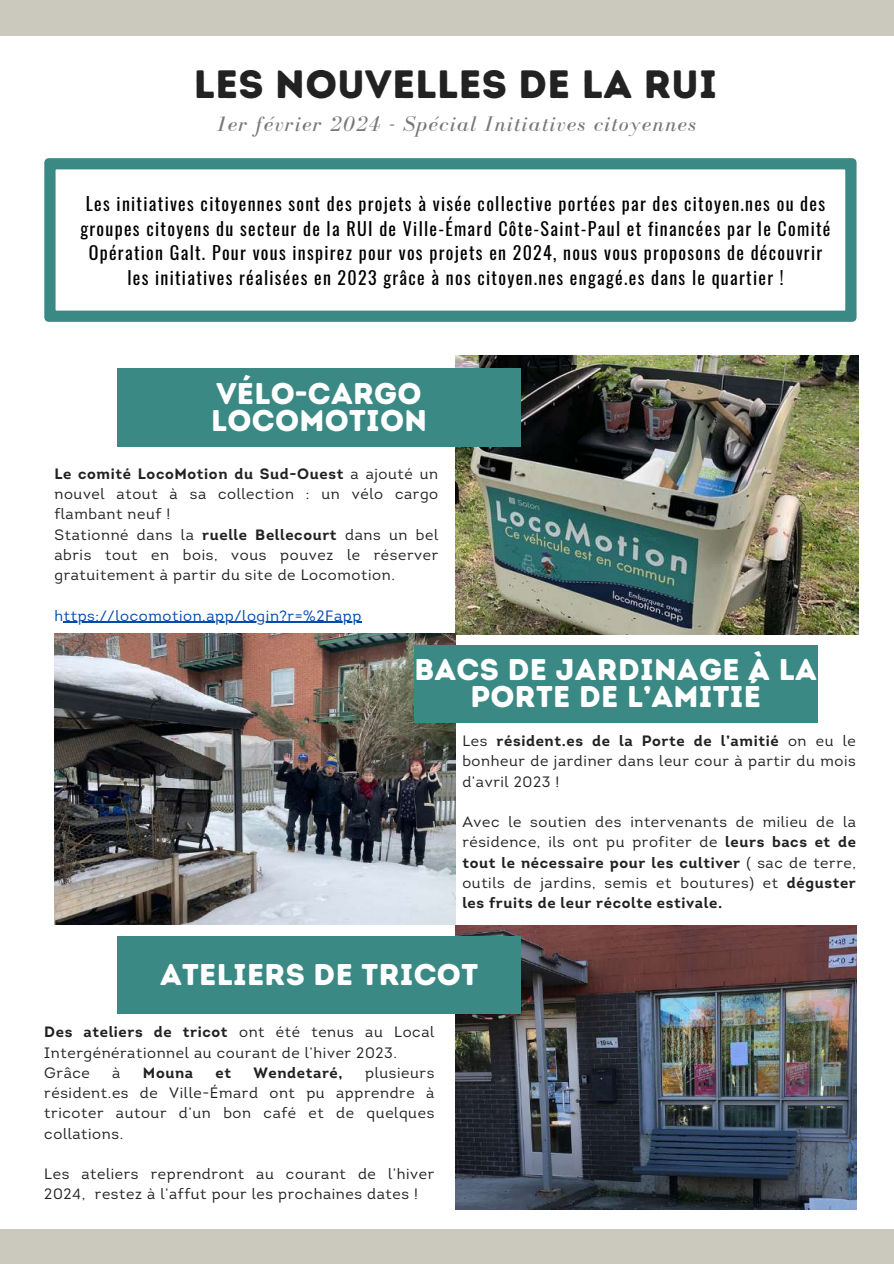
<style>
.page{position:relative;width:894px;height:1264px;background:#fff}
.page>*{position:absolute;margin:0;border:0;box-sizing:border-box;transform-origin:0 0}
.t1{font:39.45px "Intro Rust Base";letter-spacing:.01em;color:#222}
.t2{font:30px/27px "Intro Rust Base";letter-spacing:.01em;color:#fff}
.t3{font:italic 21.75px "Bodoni FLF";letter-spacing:.06em;color:#797777}
.t4{font:18px/24.8px "Oswald";letter-spacing:.07em;color:#000;text-align:center}
.t5{font:15px/20.2px "Intro";letter-spacing:.04em;color:#222}
.t6{font:15px "Intro";letter-spacing:.04em;color:#004aad}
.t7{font:700 15px "Intro";letter-spacing:.04em;color:#222}
.s1{font-weight:700}
</style>
<div class="page">
<div style="left:0;top:1228px;width:893px;height:35px;background:#cbc8bd"></div>
<div style="left:0;top:0;width:893px;height:36px;background:#cbc8bd"></div>
<img style="left:455px;top:355px;width:403px;height:279px">
<div style="left:117px;top:369px;width:404px;height:77px;background:#3b8984"></div>
<hr style="left:64px;top:621px;width:298px;height:2px;background:#004aad">
<img style="left:54px;top:633px;width:401px;height:291px">
<div style="left:414px;top:645px;width:403px;height:78px;background:#3b8984"></div>
<img style="left:455px;top:925px;width:401px;height:284px">
<div style="left:117px;top:936px;width:404px;height:77px;background:#3b8984"></div>
<svg style="left:44px;top:158px;width:811px;height:163px"></svg>
<h1 class="t1" style="left:194px;top:61px;width:524px">LES NOUVELLES DE LA RUI</h1>
<h3 class="t3" style="left:215px;top:112px;width:482px">1er février 2024 - Spécial Initiatives citoyennes</h3>
<p class="t4" style="left:80px;top:190px;width:751px">Les initiatives citoyennes sont des projets à visée collective portées par des citoyen.nes ou des groupes citoyens du secteur de la RUI de Ville-Émard Côte-Saint-Paul et financées par le Comité Opération Galt. Pour vous inspirez pour vos projets en 2024, nous vous proposons de découvrir les initiatives réalisées en 2023 grâce à nos citoyen.nes engagé.es dans le quartier !</p>
<h2 class="t2" style="left:211px;top:380px;width:217px">VÉLO-CARGO<br>LOCOMOTION</h2>
<p class="t5" style="left:54px;top:465px;width:385px"><span class="s1">Le comité LocoMotion du Sud-Ouest</span> a ajouté un nouvel atout à sa collection : un vélo cargo flambant neuf !<br>Stationné dans la <span class="s1">ruelle Bellecourt</span> dans un bel abris tout en bois, vous pouvez le réserver gratuitement à partir du site de Locomotion.</p>
<p class="t6" style="left:54px;top:609px;width:308px">https://locomotion.app/login?r=%2Fapp</p>
<h2 class="t2" style="left:414px;top:656px;width:404px;text-align:center">BACS DE JARDINAGE À LA<br>PORTE DE L’AMITIÉ</h2>
<p class="t5" style="left:462px;top:732px;width:395px;text-align:justify">Les <span class="s1">résident.es de la Porte de l’amitié</span> on eu le bonheur de jardiner dans leur cour à partir du mois d’avril 2023 !</p>
<p class="t5" style="left:462px;top:813px;width:395px;text-align:justify">Avec le soutien des intervenants de milieu de la résidence, ils ont pu profiter de <span class="s1">leurs bacs et de tout le nécessaire pour les cultiver</span> ( sac de terre, outils de jardins, semis et boutures) et <span class="s1">déguster les fruits de leur récolte estivale.</span></p>
<h2 class="t2" style="left:160px;top:961px;width:319px">ATELIERS DE TRICOT</h2>
<p class="t5" style="left:44px;top:1023px;width:391px"><span class="s1">Des ateliers de tricot</span> ont été tenus au Local<br>Intergénérationnel au courant de l’hiver 2023.<br>Grâce</p>
<p class="t5" style="left:44px;top:1063px;width:391px;text-align:justify;text-indent:321px">plusieurs résident.es de Ville-Émard ont pu apprendre à tricoter autour d’un bon café et de quelques collations.</p>
<p class="t5" style="left:44px;top:1165px;width:391px">Les ateliers reprendront au courant de l’hiver<br>2024, restez à l’affut pour les prochaines dates !</p>
<p class="t5" style="left:112px;top:1063px;width:10px">à</p>
<p class="t7" style="left:143px;top:1066px;width:52px">Mouna</p>
<p class="t7" style="left:215px;top:1066px;width:17px">et</p>
<p class="t7" style="left:253px;top:1066px;width:91px">Wendetaré,</p>
</div>
